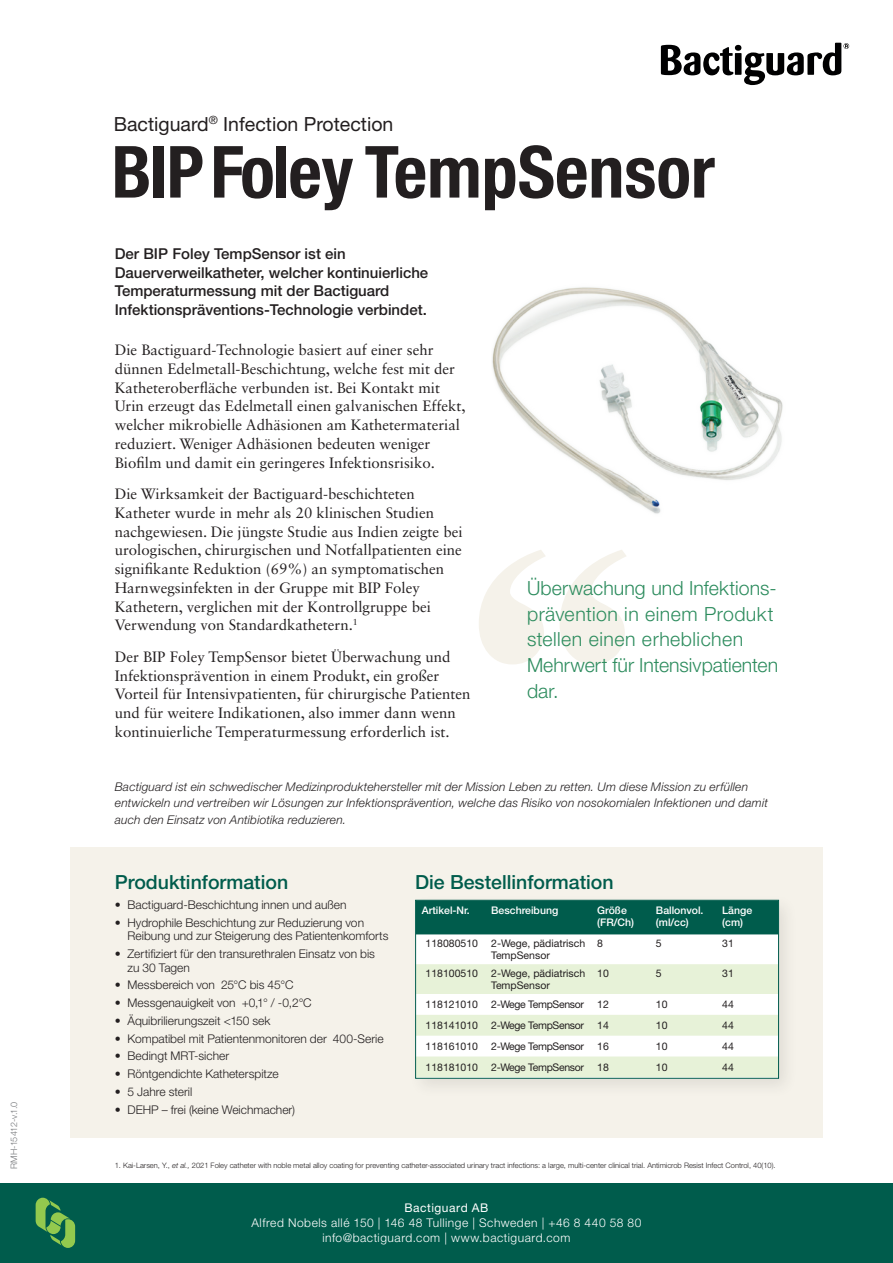
<style>
.page{position:relative;width:893px;height:1263px;background:#fff}
.page>*{position:absolute;margin:0;border:0;box-sizing:border-box;transform-origin:0 0}
.t1{font:700 condensed 72px "Helvetica Neue LT Std";color:#231f20}
.t2{font:300 19.5px/25.5px "Helvetica Neue LT Std";letter-spacing:.01em;color:#2d8c5e}
.t3{font:500 19.5px "Helvetica Neue LT Std";color:#005c4c}
.t4{font:19.5px "Helvetica Neue LT Std";color:#231f20}
.t5{font:15px/18.8px "Sabon LT Std";color:#231f20}
.t6{font:500 15px/18.8px "Helvetica Neue LT Std";color:#231f20}
.t7{font:300 12px/13.5px "Helvetica Neue LT Std";color:#231f20}
.t8{font:italic 300 12px/16.5px "Helvetica Neue LT Std";letter-spacing:.015em;color:#231f20}
.t9{font:300 12px/15px "Helvetica Neue LT Std";letter-spacing:.045em;color:#fff;text-align:center}
.t10{font:12px "Helvetica Neue LT Std";letter-spacing:.04em;color:#fff}
.t11{font:10.5px/12px "Helvetica Neue LT Std";color:#231f20}
.t12{font:10.5px "Helvetica Neue LT Std";letter-spacing:-.03em;color:#231f20}
.t13{font:500 10.5px/12px "Helvetica Neue LT Std";color:#fff}
.t14{font:300 9px "Helvetica Neue LT Std";letter-spacing:-.01em;color:#76787b}
.t15{font:300 7.5px "Helvetica Neue LT Std";color:#231f20}
.s1{font-style:italic}
</style>
<div class="page">
<div style="left:70px;top:847px;width:753px;height:290px;background:#f5f2ea"></div>
<img style="left:492px;top:287px;width:291px;height:227px">
<svg style="left:661px;top:43px;width:188px;height:42px"></svg>
<div style="left:0;top:1183px;width:893px;height:80px;background:#005c4c"></div>
<div style="left:407px;top:892px;width:391px;height:207px;background:#231f20;opacity:.1"></div>
<div style="left:416px;top:901px;width:362px;height:177px;background:#fff"></div>
<div style="left:417px;top:902px;width:360px;height:32px;background:#005c4c"></div>
<svg style="left:417px;top:964px;width:360px;height:112px"></svg>
<div style="left:415px;top:900px;width:364px;height:178px;border:1px solid #005c4c"></div>
<svg style="left:479px;top:550px;width:147px;height:114px"></svg>
<svg style="left:36px;top:1198px;width:39px;height:50px"></svg>
<p class="t14" style="left:8px;top:1169px;width:69px;rotate:-90deg">RMH-15412-v.1.0</p>
<h2 class="t4" style="left:114px;top:112px;width:281px">Bactiguard<sup>®</sup> Infection Protection</h2>
<h1 class="t1" style="left:112px;top:128px;width:605px">BIP Foley TempSensor</h1>
<p class="t6" style="left:115px;top:244px;width:315px">Der BIP Foley TempSensor ist ein Dauerverweilkatheter, welcher kontinuierliche Temperaturmessung mit der Bactiguard Infektionspräventions-Technologie verbindet.</p>
<p class="t5" style="left:115px;top:340px;width:352px">Die Bactiguard-Technologie basiert auf einer sehr dünnen Edelmetall-Beschichtung, welche fest mit der Katheteroberfläche verbunden ist. Bei Kontakt mit Urin erzeugt das Edelmetall einen galvanischen Effekt, welcher mikrobielle Adhäsionen am Kathetermaterial reduziert. Weniger Adhäsionen bedeuten weniger Biofilm und damit ein geringeres Infektionsrisiko.</p>
<p class="t5" style="left:115px;top:484px;width:349px">Die Wirksamkeit der Bactiguard-beschichteten Katheter wurde in mehr als 20 klinischen Studien nachgewiesen. Die jüngste Studie aus Indien zeigte bei urologischen, chirurgischen und Notfallpatienten eine signifikante Reduktion (69%) an symptomatischen Harnwegsinfekten in der Gruppe mit BIP Foley Kathetern, verglichen mit der Kontrollgruppe bei Verwendung von Standardkathetern.<sup>1</sup></p>
<p class="t5" style="left:115px;top:647px;width:357px">Der BIP Foley TempSensor bietet Überwachung und Infektionsprävention in einem Produkt, ein großer Vorteil für Intensivpatienten, für chirurgische Patienten und für weitere Indikationen, also immer dann wenn kontinuierliche Temperaturmessung erforderlich ist.</p>
<h2 class="t2" style="left:527px;top:575px;width:253px">Überwachung und Infektions&shy;prävention in einem Produkt stellen einen erheblichen<br>Mehrwert für Intensivpatienten dar.</h2>
<p class="t8" style="left:115px;top:778px;width:655px">Bactiguard ist ein schwedischer Medizinproduktehersteller mit der Mission Leben zu retten. Um diese Mission zu erfüllen entwickeln und vertreiben wir Lösungen zur Infektionsprävention, welche das Risiko von nosokomialen Infektionen und damit auch den Einsatz von Antibiotika reduzieren.</p>
<h2 class="t3" style="left:115px;top:871px;width:175px">Produktinformation</h2>
<h2 class="t3" style="left:415px;top:871px;width:200px">Die Bestellinformation</h2>
<p class="t7" style="left:115px;top:898px;width:233px">• Bactiguard-Beschichtung innen und außen</p>
<p class="t7" style="left:128px;top:915px;width:262px;text-indent:-13px">• Hydrophile Beschichtung zur Reduzierung von<br>Reibung und zur Steigerung des Patientenkomforts</p>
<p class="t7" style="left:128px;top:947px;width:249px;text-indent:-13px">• Zertifiziert für den transurethralen Einsatz von bis zu 30 Tagen</p>
<p class="t7" style="left:115px;top:978px;width:180px">• Messbereich von 25°C bis 45°C</p>
<p class="t7" style="left:115px;top:996px;width:198px">• Messgenauigkeit von +0,1° / -0,2°C</p>
<p class="t7" style="left:115px;top:1013px;width:157px">• Äquibrilierungszeit &lt;150 sek</p>
<p class="t7" style="left:115px;top:1031px;width:270px">• Kompatibel mit Patientenmonitoren der 400-Serie</p>
<p class="t7" style="left:115px;top:1049px;width:116px">• Bedingt MRT-sicher</p>
<p class="t7" style="left:115px;top:1067px;width:166px">• Röntgendichte Katheterspitze</p>
<p class="t7" style="left:115px;top:1084px;width:79px">• 5 Jahre steril</p>
<p class="t7" style="left:115px;top:1102px;width:182px">• DEHP – frei (keine Weichmacher)</p>
<p class="t13" style="left:422px;top:904px;width:50px">Artikel-Nr.</p>
<p class="t13" style="left:491px;top:904px;width:69px">Beschreibung</p>
<p class="t13" style="left:597px;top:904px;width:38px">Größe (FR/Ch)</p>
<p class="t13" style="left:656px;top:904px;width:49px">Ballonvol. (ml/cc)</p>
<p class="t13" style="left:722px;top:904px;width:31px">Länge (cm)</p>
<p class="t11" style="left:491px;top:937px;width:96px;text-indent:-66px">118080510 2-Wege, pädiatrisch<br>TempSensor</p>
<p class="t11" style="left:597px;top:937px;width:7px">8</p>
<p class="t11" style="left:656px;top:937px;width:7px">5</p>
<p class="t11" style="left:722px;top:937px;width:13px">31</p>
<p class="t11" style="left:491px;top:967px;width:96px;text-indent:-66px">118100510 2-Wege, pädiatrisch<br>TempSensor</p>
<p class="t11" style="left:597px;top:967px;width:13px">10</p>
<p class="t11" style="left:656px;top:967px;width:7px">5</p>
<p class="t11" style="left:722px;top:967px;width:13px">31</p>
<p class="t12" style="left:426px;top:998px;width:160px">118121010 2-Wege TempSensor</p>
<p class="t11" style="left:597px;top:998px;width:13px">12</p>
<p class="t11" style="left:656px;top:998px;width:13px">10</p>
<p class="t11" style="left:722px;top:998px;width:13px">44</p>
<p class="t12" style="left:426px;top:1019px;width:160px">118141010 2-Wege TempSensor</p>
<p class="t11" style="left:597px;top:1019px;width:13px">14</p>
<p class="t11" style="left:656px;top:1019px;width:13px">10</p>
<p class="t11" style="left:722px;top:1019px;width:13px">44</p>
<p class="t12" style="left:426px;top:1040px;width:160px">118161010 2-Wege TempSensor</p>
<p class="t11" style="left:597px;top:1040px;width:13px">16</p>
<p class="t11" style="left:656px;top:1040px;width:13px">10</p>
<p class="t11" style="left:722px;top:1040px;width:13px">44</p>
<p class="t12" style="left:426px;top:1061px;width:160px">118181010 2-Wege TempSensor</p>
<p class="t11" style="left:597px;top:1061px;width:13px">18</p>
<p class="t11" style="left:656px;top:1061px;width:13px">10</p>
<p class="t11" style="left:722px;top:1061px;width:13px">44</p>
<p class="t15" style="left:115px;top:1161px;width:662px">1. Kai-Larsen, Y., <span class="s1">et al.,</span> 2021 Foley catheter with noble metal alloy coating for preventing catheter-associated urinary tract infections: a large, multi-center clinical trial. Antimicrob Resist Infect Control, 40(10).</p>
<p class="t10" style="left:404px;top:1201px;width:85px">Bactiguard AB</p>
<p class="t9" style="left:251px;top:1215px;width:392px">Alfred Nobels allé 150 | 146 48 Tullinge | Schweden | +46 8 440 58 80 info@bactiguard.com | www.bactiguard.com</p>
</div>
